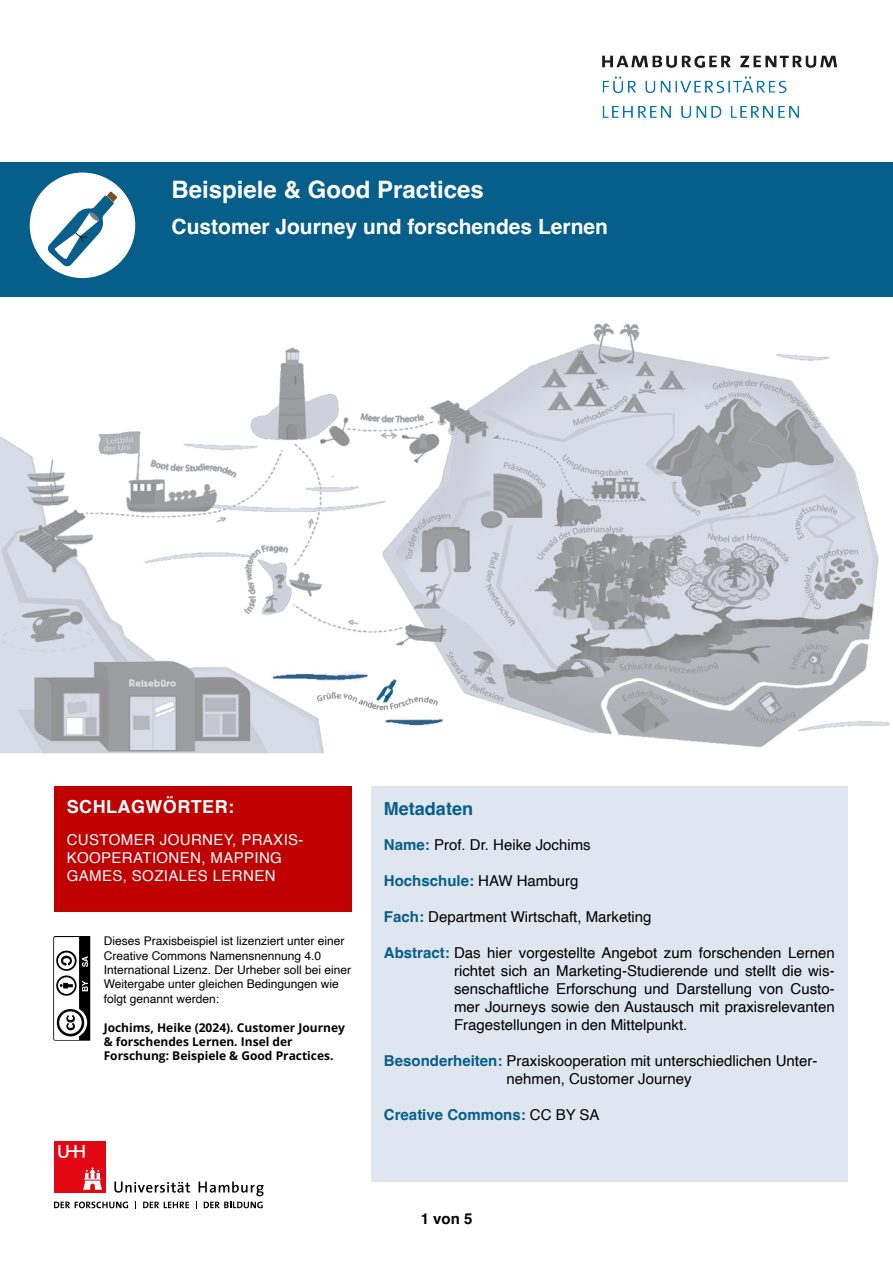
<style>
.page{position:relative;width:893px;height:1263px;background:#fff}
.page>*{position:absolute;margin:0;border:0;box-sizing:border-box;transform-origin:0 0}
.t1{font:700 24px "Helvetica";color:#fff}
.p_bold{font:700 21px "Helvetica";color:#fff}
.t2{font:700 18px "Helvetica";letter-spacing:.025em;color:#fff}
.p_Metadaten{font:700 18px "Helvetica";color:#065e8b}
.p_Metadaten-2{font:15px/18px "Helvetica";color:#000;text-align:justify}
.p_schlag_klein{font:15px/18px "Helvetica";letter-spacing:.025em;color:#fff}
.p_Metadaten-3{font:700 15px "Helvetica";color:#065e8b}
.t3{font:700 15px "Helvetica";color:#000}
.t4{font:12px/14.4px "Helvetica";color:#000}
.t5{font:700 12px/14.4px "Open Sans";color:#000}
.s1{font-family:"Arial"}
.s2{font-weight:700;color:#065e8b}
.s3{font-weight:400;color:#000}
</style>
<div class="page">
<img style="left:0;top:296px;width:893px;height:457px">
<div style="left:0;top:162px;width:893px;height:134px;background:#065e8b"></div>
<div style="left:54px;top:787px;width:297px;height:125px;background:#c00000"></div>
<div style="left:371px;top:787px;width:476px;height:395px;background:#dfe6ef"></div>
<div style="left:30px;top:173px;width:105px;height:105px;background:#fff;border-radius:50%"></div>
<svg style="left:48px;top:192px;width:69px;height:74px"></svg>
<img style="left:602px;top:55px;width:235px;height:63px">
<svg style="left:114px;top:1181px;width:76px;height:11px"></svg>
<div style="left:54px;top:1141px;width:51px;height:51px;background:#e30613"></div>
<svg style="left:83px;top:1167px;width:19px;height:23px"></svg>
<svg style="left:58px;top:1145px;width:27px;height:13px"></svg>
<svg style="left:54px;top:1201px;width:74px;height:7px"></svg>
<svg style="left:143px;top:1202px;width:46px;height:6px"></svg>
<svg style="left:196px;top:1181px;width:68px;height:28px"></svg>
<svg style="left:53px;top:936px;width:37px;height:105px"></svg>
<h1 class="t1" style="left:172px;top:175px;width:314px">Beispiele &amp; Good Practices</h1>
<p class="p_bold" style="left:172px;top:214px;width:438px">Customer Journey und forschendes Lernen</p>
<h2 class="t2" style="left:67px;top:796px;width:169px">SCHLAGWÖRTER:</h2>
<p class="p_schlag_klein" style="left:67px;top:831px;width:238px">CUSTOMER JOURNEY, PRAXIS-<br>KOOPERATIONEN, MAPPING<br>GAMES, SOZIALES LERNEN</p>
<p class="t4" style="left:104px;top:934px;width:249px">Diese<span class="s1">s</span> Praxisbeispiel ist lizenziert unter einer Creative Commons Namensnennung 4.0<br>International Lizenz. Der Urheber soll bei einer Weitergabe unter gleichen Bedingungen wie folgt genannt werden:</p>
<p class="t5" style="left:104px;top:1020px;width:243px">Jochims, Heike (2024). Customer Journey &amp; forschendes Lernen. Insel der<br>Forschung: Beispiele &amp; Good Practices.</p>
<p class="p_Metadaten" style="left:384px;top:798px;width:91px">Metadaten</p>
<p class="p_Metadaten-2" style="left:384px;top:836px;width:208px"><span class="s2">Name:</span> Prof. Dr. Heike Jochims</p>
<p class="p_Metadaten-3" style="left:384px;top:871px;width:196px">Hochschule: <span class="s3">HAW Hamburg</span></p>
<p class="p_Metadaten-2" style="left:384px;top:908px;width:269px"><span class="s2">Fach:</span> Department Wirtschaft, Marketing</p>
<p class="p_Metadaten-2" style="left:454px;top:944px;width:382px;text-indent:-70px"><span class="s2">Abstract:</span> Das hier vorgestellte Angebot zum forschenden Lernen richtet sich an Marketing-Studierende und stellt die wis&shy;senschaftliche Erforschung und Darstellung von Custo&shy;mer Journeys sowie den Austausch mit praxisrelevanten Fragestellungen in den Mittelpunkt.</p>
<p class="p_Metadaten-2" style="left:384px;top:1052px;width:435px;text-align:center"><span class="s2">Besonderheiten:</span> Praxiskooperation mit unterschiedlichen Unter&shy;nehmen, Customer Journey</p>
<p class="p_Metadaten-3" style="left:384px;top:1105px;width:217px">Creative Commons: <span class="s3">CC BY SA</span></p>
<p class="t3" style="left:421px;top:1210px;width:53px">1 von 5</p>
</div>
